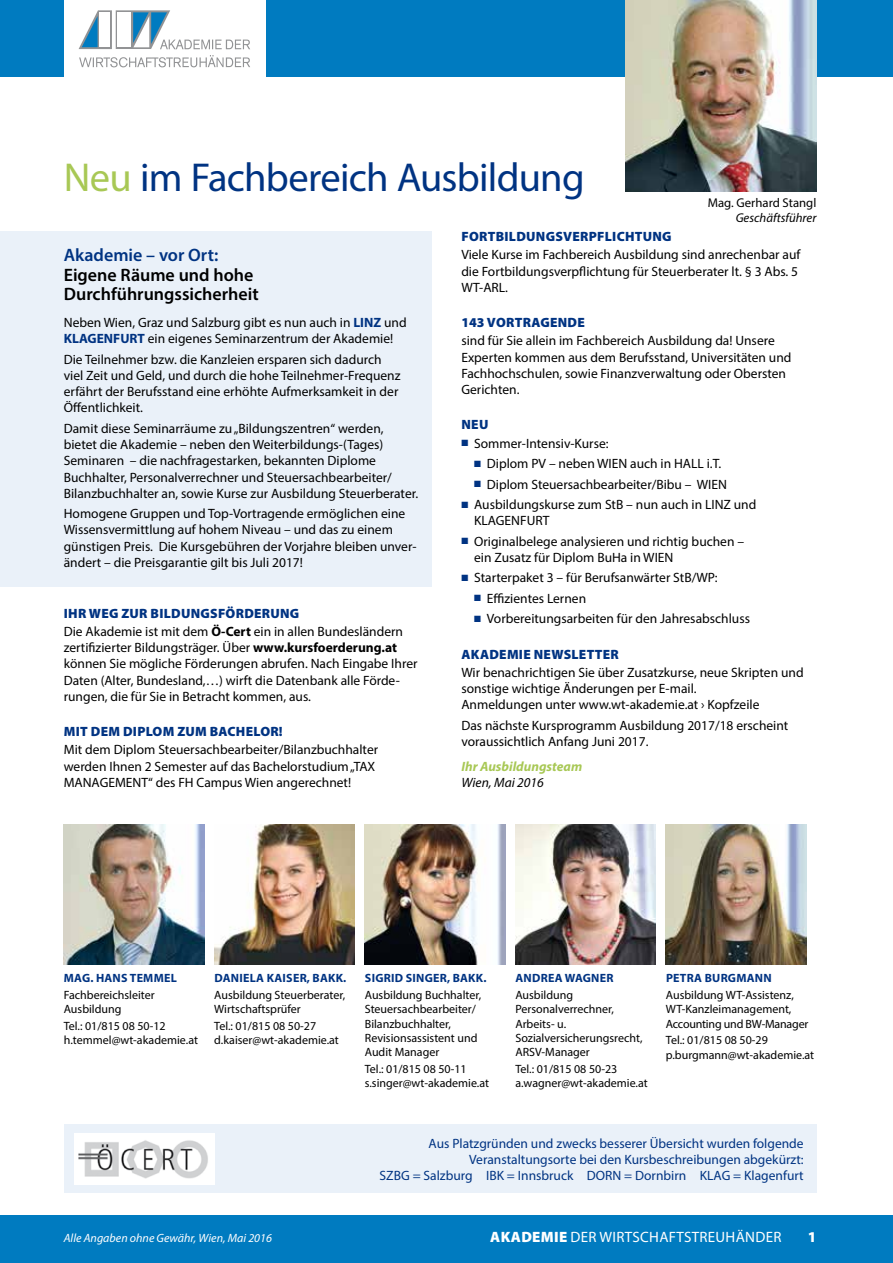
<style>
.page{position:relative;width:893px;height:1263px;background:#fff}
.page>*{position:absolute;margin:0;border:0;box-sizing:border-box;transform-origin:0 0}
.t1{font:40.5px "Myriad Pro";letter-spacing:-.02em;color:#003382}
.t2{font:600 18px/19.5px "Myriad Pro";color:#000}
.t3{font:600 18px "Myriad Pro";color:#003382}
.t4{font:15px "Myriad Pro";letter-spacing:.02em;color:#fff}
.t5{font:900 15px "Myriad Pro";color:#fff}
.t6{font:13.5px/16.2px "Myriad Pro";color:#000}
.t7{font:13.5px/16.2px "Myriad Pro";color:#003382;text-align:right}
.t8{font:900 13.5px "Myriad Pro";letter-spacing:.02em;color:#003382}
.t9{font:italic 700 13.5px "Myriad Pro";color:#a8c855}
.t10{font:italic 13.5px "Myriad Pro";color:#000}
.t11{font:12.75px "Myriad Pro";color:#000}
.t12{font:italic 12.75px "Myriad Pro";color:#000}
.t13{font:12px/14.4px "Myriad Pro";color:#000}
.t14{font:700 12px "Myriad Pro";letter-spacing:.02em;color:#003382}
.t15{font:italic 12px "Myriad Pro";color:#fff}
.s1{color:#a8c855}
.s2{font-weight:700;color:#003382}
.s3{font-weight:900;color:#003382}
.s4{font-weight:700}
.s5{color:#003382}
.s6{font-weight:900}
</style>
<div class="page">
<div style="left:0;top:0;width:893px;height:77px;background:#007bc0"></div>
<div style="left:0;top:1215px;width:893px;height:48px;background:#007bc0"></div>
<div style="left:0;top:231px;width:431px;height:356px;background:#eaf1f9"></div>
<img style="left:625px;top:0;width:191px;height:191px">
<div style="left:64px;top:1125px;width:752px;height:68px;background:#eaf1f9"></div>
<img style="left:64px;top:824px;width:140px;height:141px">
<img style="left:214px;top:824px;width:141px;height:141px">
<img style="left:515px;top:824px;width:141px;height:141px">
<img style="left:666px;top:824px;width:140px;height:141px">
<img style="left:365px;top:824px;width:140px;height:141px">
<img style="left:75px;top:1133px;width:139px;height:52px">
<div style="left:64px;top:0;width:201px;height:77px;background:#fff"></div>
<svg style="left:79px;top:10px;width:171px;height:39px"></svg>
<svg style="left:79px;top:55px;width:171px;height:12px"></svg>
<h1 class="t1" style="left:64px;top:153px;width:522px"><span class="s1">Neu</span> im Fachbereich Ausbildung</h1>
<p class="t11" style="left:708px;top:195px;width:110px">Mag. Gerhard Stangl</p>
<p class="t12" style="left:736px;top:210px;width:82px">Geschäftsführer</p>
<h2 class="t3" style="left:64px;top:244px;width:156px">Akademie – vor Ort:</h2>
<h2 class="t2" style="left:64px;top:265px;width:196px">Eigene Räume und hohe<br>Durchführungssicherheit</h2>
<p class="t6" style="left:64px;top:314px;width:344px">Neben Wien, Graz und Salzburg gibt es nun auch in <span class="s2">LINZ</span> und<br><span class="s2">KLAGENFURT</span> ein eigenes Seminarzentrum der Akademie!</p>
<p class="t6" style="left:64px;top:351px;width:338px">Die Teilnehmer bzw. die Kanzleien ersparen sich dadurch viel Zeit und Geld, und durch die hohe Teilnehmer-Frequenz erfährt der Berufsstand eine erhöhte Aufmerksamkeit in der Öffentlichkeit.</p>
<p class="t6" style="left:64px;top:420px;width:356px">Damit diese Seminarräume zu „Bildungszentren“ werden, bietet die Akademie – neben den Weiterbildungs-(Tages)<br>Seminaren – die nachfragestarken, bekannten Diplome Buchhalter, Personalverrechner und Steuersachbearbeiter/ Bilanzbuchhalter an, sowie Kurse zur Ausbildung Steuerberater.</p>
<p class="t6" style="left:64px;top:505px;width:354px">Homogene Gruppen und Top-Vortragende ermöglichen eine Wissensvermittlung auf hohem Niveau – und das zu einem günstigen Preis. Die Kursgebühren der Vorjahre bleiben unver&shy;ändert – die Preisgarantie gilt bis Juli 2017!</p>
<p class="t6" style="left:64px;top:604px;width:341px;line-height:18.3px"><span class="s3">IHR WEG ZUR BILDUNGSFÖRDERUNG<br></span>Die Akademie ist mit dem <span class="s4">Ö-Cert</span> ein in allen Bundesländern</p>
<p class="t6" style="left:64px;top:639px;width:355px">zertifizierter Bildungsträger. Über <span class="s4">www.kursfoerderung.at </span>können Sie mögliche Förderungen abrufen. Nach Eingabe Ihrer Daten (Alter, Bundesland,…) wirft die Datenbank alle Förde&shy;rungen, die für Sie in Betracht kommen, aus.</p>
<p class="t8" style="left:64px;top:722px;width:220px">MIT DEM DIPLOM ZUM BACHELOR!</p>
<p class="t6" style="left:64px;top:742px;width:316px">Mit dem Diplom Steuersachbearbeiter/Bilanzbuchhalter werden Ihnen 2 Semester auf das Bachelorstudium „TAX<br>MANAGEMENT“ des FH Campus Wien angerechnet!</p>
<p class="t8" style="left:461px;top:227px;width:212px">FORTBILDUNGSVERPFLICHTUNG</p>
<p class="t6" style="left:461px;top:246px;width:340px">Viele Kurse im Fachbereich Ausbildung sind anrechenbar auf die Fortbildungsverpflichtung für Steuerberater lt. § 3 Abs. 5<br>WT-ARL.</p>
<p class="t8" style="left:461px;top:313px;width:125px">143 VORTRAGENDE</p>
<p class="t6" style="left:461px;top:332px;width:332px">sind für Sie allein im Fachbereich Ausbildung da! Unsere Experten kommen aus dem Berufsstand, Universitäten und Fachhochschulen, sowie Finanzverwaltung oder Obersten Gerichten.</p>
<p class="t8" style="left:461px;top:416px;width:28px">NEU</p>
<p class="t6" style="left:461px;top:435px;width:149px"><span class="s5">■</span> Sommer-Intensiv-Kurse:</p>
<p class="t6" style="left:474px;top:455px;width:249px"><span class="s5">■</span> Diplom PV – neben WIEN auch in HALL i.T.</p>
<p class="t6" style="left:474px;top:476px;width:254px"><span class="s5">■</span> Diplom Steuersachbearbeiter/Bibu – WIEN</p>
<p class="t6" style="left:474px;top:496px;width:284px;text-indent:-13px"><span class="s5">■</span> Ausbildungskurse zum StB – nun auch in LINZ und<br>KLAGENFURT</p>
<p class="t6" style="left:474px;top:533px;width:272px;text-indent:-13px"><span class="s5">■</span> Originalbelege analysieren und richtig buchen – ein Zusatz für Diplom BuHa in WIEN</p>
<p class="t6" style="left:461px;top:569px;width:258px"><span class="s5">■</span> Starterpaket 3 – für Berufsanwärter StB/WP:</p>
<p class="t6" style="left:474px;top:590px;width:114px"><span class="s5">■</span> Effizientes Lernen</p>
<p class="t6" style="left:474px;top:610px;width:277px"><span class="s5">■</span> Vorbereitungsarbeiten für den Jahresabschluss</p>
<p class="t8" style="left:461px;top:645px;width:159px">AKADEMIE NEWSLETTER</p>
<p class="t6" style="left:461px;top:664px;width:344px">Wir benachrichtigen Sie über Zusatzkurse, neue Skripten und sonstige wichtige Änderungen per E-mail.<br>Anmeldungen unter www.wt-akademie.at › Kopfzeile</p>
<p class="t6" style="left:461px;top:717px;width:328px">Das nächste Kursprogramm Ausbildung 2017/18 erscheint voraussichtlich Anfang Juni 2017.</p>
<p class="t9" style="left:461px;top:757px;width:122px">Ihr Ausbildungsteam</p>
<p class="t10" style="left:461px;top:774px;width:84px">Wien, Mai 2016</p>
<p class="t14" style="left:64px;top:970px;width:114px">MAG. HANS TEMMEL</p>
<p class="t13" style="left:64px;top:987px;width:92px">Fachbereichsleiter<br>Ausbildung</p>
<p class="t13" style="left:64px;top:1018px;width:136px">Tel.: 01/815 08 50-12 h.temmel@wt-akademie.at</p>
<p class="t14" style="left:214px;top:970px;width:133px">DANIELA KAISER, BAKK.</p>
<p class="t13" style="left:214px;top:987px;width:132px">Ausbildung Steuerberater,<br>Wirtschaftsprüfer</p>
<p class="t13" style="left:214px;top:1018px;width:126px">Tel.: 01/815 08 50-27 d.kaiser@wt-akademie.at</p>
<p class="t14" style="left:365px;top:970px;width:123px">SIGRID SINGER, BAKK.</p>
<p class="t13" style="left:365px;top:987px;width:118px">Ausbildung Buchhalter,<br>Steuersachbearbeiter/<br>Bilanzbuchhalter,<br>Revisionsassistent und<br>Audit Manager</p>
<p class="t13" style="left:365px;top:1061px;width:126px">Tel.: 01/815 08 50-11 s.singer@wt-akademie.at</p>
<p class="t14" style="left:515px;top:970px;width:100px">ANDREA WAGNER</p>
<p class="t13" style="left:515px;top:987px;width:129px">Ausbildung<br>Personalverrechner,<br>Arbeits- u.<br>Sozialversicherungsrecht,<br>ARSV-Manager</p>
<p class="t13" style="left:515px;top:1061px;width:134px">Tel.: 01/815 08 50-23 a.wagner@wt-akademie.at</p>
<p class="t14" style="left:666px;top:970px;width:107px">PETRA BURGMANN</p>
<p class="t13" style="left:666px;top:987px;width:144px">Ausbildung WT-Assistenz,<br>WT-Kanzleimanagement,<br>Accounting und BW-Manager</p>
<p class="t13" style="left:666px;top:1033px;width:150px">Tel.: 01/815 08 50-29 p.burgmann@wt-akademie.at</p>
<p class="t7" style="left:380px;top:1135px;width:426px">Aus Platzgründen und zwecks besserer Übersicht wurden folgende<br>Veranstaltungsorte bei den Kursbeschreibungen abgekürzt:<br>SZBG = Salzburg IBK = Innsbruck DORN = Dornbirn KLAG = Klagenfurt</p>
<p class="t4" style="left:490px;top:1227px;width:293px"><span class="s6">AKADEMIE</span> DER WIRTSCHAFTSTREUHÄNDER</p>
<p class="t15" style="left:64px;top:1230px;width:210px">Alle Angaben ohne Gewähr, Wien, Mai 2016</p>
<p class="t5" style="left:808px;top:1227px;width:10px">1</p>
</div>
